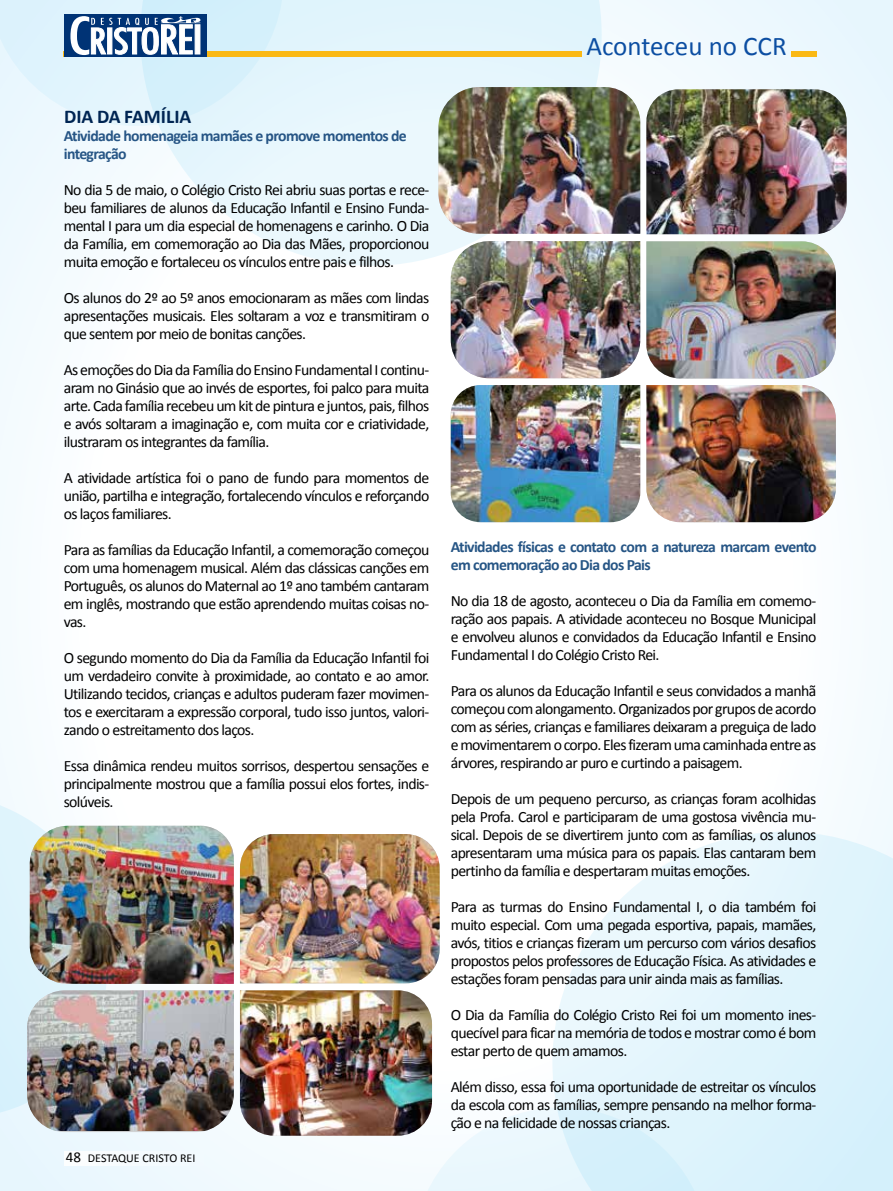
<style>
.page{position:relative;width:893px;height:1191px;background:#fff}
.page>*{position:absolute;margin:0;border:0;box-sizing:border-box;transform-origin:0 0}
.t1{font:27px "Calibri";color:#0c4ea2}
.t2{font:700 19.5px "Calibri";color:#002553}
.t3{font:15.75px/18px "Calibri";letter-spacing:-.04em;color:#000;text-align:justify}
.t4{font:700 15.75px/18px "Calibri";letter-spacing:-.04em;color:#265585}
.t5{font:12px "Calibri";color:#000}
.s1{font-size:15px}
</style>
<div class="page">
<div style="left:0;top:0;width:893px;height:1191px;background:linear-gradient(to bottom,#f4fafe,#fdfeff)"></div>
<svg style="left:140px;top:0;width:462px;height:266px;fill:#e9f7fd"></svg>
<svg style="left:552px;top:831px;width:341px;height:360px;background:#e4f5fc"></svg>
<img style="left:240px;top:834px;width:200px;height:149px">
<img style="left:646px;top:89px;width:201px;height:145px">
<img style="left:438px;top:87px;width:202px;height:147px">
<img style="left:0;top:800px;width:234px;height:332px">
<img style="left:27px;top:990px;width:207px;height:141px">
<img style="left:451px;top:241px;width:189px;height:137px">
<svg style="left:240px;top:990px;width:460px;height:201px"></svg>
<img style="left:240px;top:990px;width:192px;height:145px">
<img style="left:646px;top:241px;width:190px;height:137px">
<img style="left:646px;top:385px;width:190px;height:137px">
<img style="left:451px;top:385px;width:189px;height:137px">
<div style="left:64px;top:1151px;width:164px;height:14px;background:#f5fbfe"></div>
<div style="left:64px;top:51px;width:518px;height:6px;background:#fab915"></div>
<div style="left:791px;top:51px;width:25px;height:6px;background:#fab915"></div>
<svg style="left:0;top:0;width:284px;height:126px;background:#c9dfeb"></svg>
<p class="t2" style="left:64px;top:104px;width:129px">DIA DA FAMÍLIA</p>
<p class="t4" style="left:64px;top:126px;width:345px">Atividade homenageia mamães e promove momentos de integração</p>
<p class="t3" style="left:64px;top:180px;width:367px">No dia 5 de maio, o Colégio Cristo Rei abriu suas portas e rece&shy;beu familiares de alunos da Educação Infantil e Ensino Funda&shy;mental I para um dia especial de homenagens e carinho. O Dia da Família, em comemoração ao Dia das Mães, proporcionou muita emoção e fortaleceu os vínculos entre pais e filhos.</p>
<p class="t3" style="left:64px;top:288px;width:367px">Os alunos do 2º ao 5º anos emocionaram as mães com lindas apresentações musicais. Eles soltaram a voz e transmitiram o que sentem por meio de bonitas canções.</p>
<p class="t3" style="left:64px;top:360px;width:367px">As emoções do Dia da Família do Ensino Fundamental I continu&shy;aram no Ginásio que ao invés de esportes, foi palco para muita arte. Cada família recebeu um kit de pintura e juntos, pais, filhos e avós soltaram a imaginação e, com muita cor e criatividade, ilustraram os integrantes da família.</p>
<p class="t3" style="left:64px;top:468px;width:367px">A atividade artística foi o pano de fundo para momentos de união, partilha e integração, fortalecendo vínculos e reforçando os laços familiares.</p>
<p class="t3" style="left:64px;top:541px;width:367px">Para as famílias da Educação Infantil, a comemoração começou com uma homenagem musical. Além das clássicas canções em Português, os alunos do Maternal ao 1º ano também cantaram em inglês, mostrando que estão aprendendo muitas coisas no&shy;vas.</p>
<p class="t3" style="left:64px;top:649px;width:367px">O segundo momento do Dia da Família da Educação Infantil foi um verdadeiro convite à proximidade, ao contato e ao amor.<br>Utilizando tecidos, crianças e adultos puderam fazer movimen&shy;tos e exercitaram a expressão corporal, tudo isso juntos, valori&shy;zando o estreitamento dos laços.</p>
<p class="t3" style="left:64px;top:757px;width:367px">Essa dinâmica rendeu muitos sorrisos, despertou sensações e principalmente mostrou que a família possui elos fortes, indis&shy;solúveis.</p>
<p class="t5" style="left:66px;top:1150px;width:131px"><span class="s1">48</span> DESTAQUE CRISTO REI</p>
<h1 class="t1" style="left:586px;top:29px;width:202px">Aconteceu no CCR</h1>
<p class="t4" style="left:451px;top:538px;width:367px">Atividades físicas e contato com a natureza marcam evento em comemoração ao Dia dos Pais</p>
<p class="t3" style="left:451px;top:592px;width:367px">No dia 18 de agosto, aconteceu o Dia da Família em comemo&shy;ração aos papais. A atividade aconteceu no Bosque Municipal e envolveu alunos e convidados da Educação Infantil e Ensino Fundamental I do Colégio Cristo Rei.</p>
<p class="t3" style="left:451px;top:682px;width:367px">Para os alunos da Educação Infantil e seus convidados a manhã começou com alongamento. Organizados por grupos de acordo com as séries, crianças e familiares deixaram a preguiça de lado e movimentarem o corpo. Eles fizeram uma caminhada entre as árvores, respirando ar puro e curtindo a paisagem.</p>
<p class="t3" style="left:451px;top:790px;width:367px">Depois de um pequeno percurso, as crianças foram acolhidas pela Profa. Carol e participaram de uma gostosa vivência mu&shy;sical. Depois de se divertirem junto com as famílias, os alunos apresentaram uma música para os papais. Elas cantaram bem pertinho da família e despertaram muitas emoções.</p>
<p class="t3" style="left:451px;top:898px;width:367px">Para as turmas do Ensino Fundamental I, o dia também foi muito especial. Com uma pegada esportiva, papais, mamães, avós, titios e crianças fizeram um percurso com vários desafios propostos pelos professores de Educação Física. As atividades e estações foram pensadas para unir ainda mais as famílias.</p>
<p class="t3" style="left:451px;top:1006px;width:367px">O Dia da Família do Colégio Cristo Rei foi um momento ines&shy;quecível para ficar na memória de todos e mostrar como é bom estar perto de quem amamos.</p>
<p class="t3" style="left:451px;top:1078px;width:367px">Além disso, essa foi uma oportunidade de estreitar os vínculos da escola com as famílias, sempre pensando na melhor forma&shy;ção e na felicidade de nossas crianças.</p>
</div>
